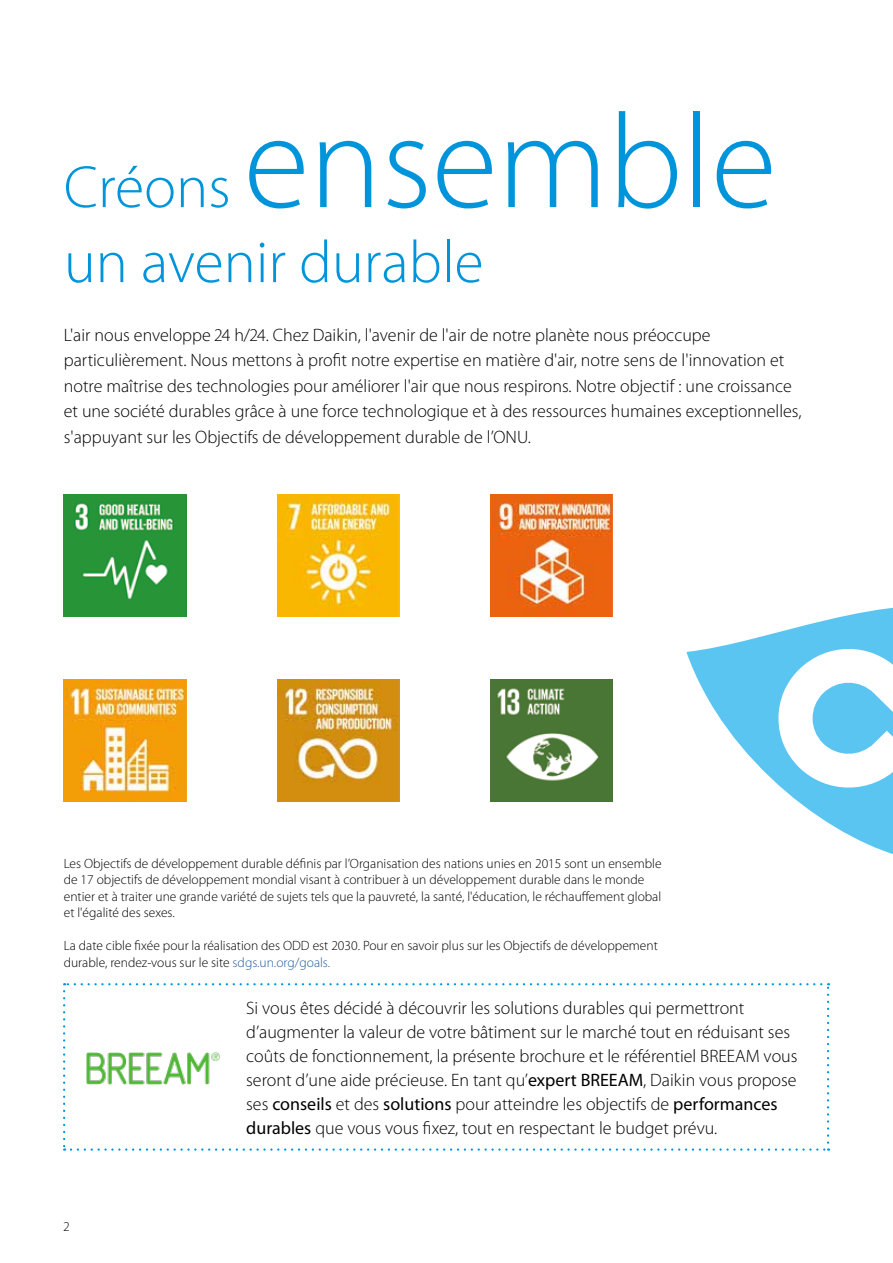
<style>
.page{position:relative;width:893px;height:1263px;background:#fff}
.page>*{position:absolute;margin:0;border:0;box-sizing:border-box;transform-origin:0 0}
.t1{font:300 135px "Myriad Pro";color:#0095db}
.t2{font:300 60px "Myriad Pro";color:#0095db}
.t3{font:300 18px/24px "Myriad Pro";color:#000}
.t4{font:300 13.5px/16.5px "Myriad Pro";color:#000}
.s1{color:#275b9b}
.s2{font-weight:400}
</style>
<div class="page">
<img style="left:277px;top:679px;width:122px;height:123px">
<img style="left:490px;top:494px;width:123px;height:122px">
<img style="left:64px;top:679px;width:122px;height:123px">
<img style="left:490px;top:679px;width:123px;height:123px">
<img style="left:277px;top:494px;width:122px;height:122px">
<img style="left:64px;top:494px;width:122px;height:122px">
<svg style="left:63px;top:983px;width:766px;height:168px"></svg>
<svg style="left:686px;top:607px;width:207px;height:247px"></svg>
<svg style="left:772px;top:642px;width:121px;height:153px"></svg>
<img style="left:87px;top:1052px;width:133px;height:32px">
<h1 class="t1" style="left:244px;top:88px;width:534px">ensemble</h1>
<h2 class="t2" style="left:64px;top:229px;width:421px">un avenir durable</h2>
<h2 class="t2" style="left:64px;top:154px;width:168px">Créons</h2>
<p class="t3" style="left:64px;top:322px;width:739px;line-height:25.5px">L'air nous enveloppe 24 h/24. Chez Daikin, l'avenir de l'air de notre planète nous préoccupe particulièrement. Nous mettons à profit notre expertise en matière d'air, notre sens de l'innovation et notre maîtrise des technologies pour améliorer l'air que nous respirons. Notre objectif : une croissance et une société durables grâce à une force technologique et à des ressources humaines exceptionnelles, s'appuyant sur les Objectifs de développement durable de l’ONU.</p>
<p class="t4" style="left:64px;top:855px;width:599px">Les Objectifs de développement durable définis par l’Organisation des nations unies en 2015 sont un ensemble de 17 objectifs de développement mondial visant à contribuer à un développement durable dans le monde entier et à traiter une grande variété de sujets tels que la pauvreté, la santé, l'éducation, le réchauffement global et l'égalité des sexes.</p>
<p class="t4" style="left:64px;top:937px;width:596px">La date cible fixée pour la réalisation des ODD est 2030. Pour en savoir plus sur les Objectifs de développement durable, rendez-vous sur le site <span class="s1">sdgs.un.org/goals.</span></p>
<p class="t3" style="left:246px;top:996px;width:553px">Si vous êtes décidé à découvrir les solutions durables qui permettront d’augmenter la valeur de votre bâtiment sur le marché tout en réduisant ses coûts de fonctionnement, la présente brochure et le référentiel BREEAM vous seront d’une aide précieuse. En tant qu’<span class="s2">expert BREEAM</span>, Daikin vous propose ses <span class="s2">conseils</span> et des <span class="s2">solutions</span> pour atteindre les objectifs de <span class="s2">performances durables</span> que vous vous fixez, tout en respectant le budget prévu.</p>
<p class="t4" style="left:64px;top:1218px;width:7px">2</p>
</div>
